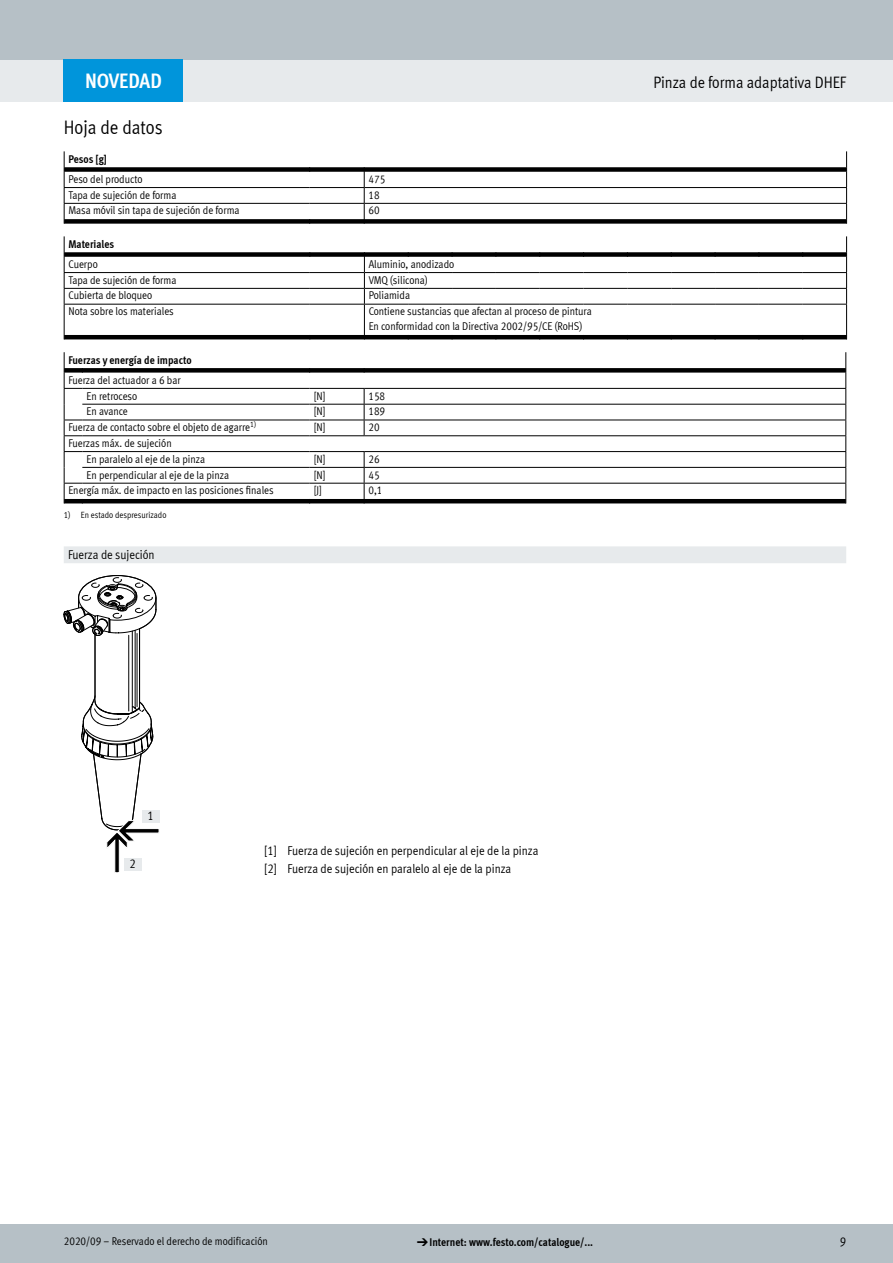
<style>
.page{position:relative;width:893px;height:1263px;background:#fff}
.page>*{position:absolute;margin:0;border:0;box-sizing:border-box;transform-origin:0 0}
.t1{font:700 21px "Meta Cond LF";color:#fff}
.t2{font:19.5px "Meta Cond LF";color:#000}
.t3{font:16.5px "Meta Cond LF";color:#000}
.t4{font:12.75px/18px "Meta Cond LF";color:#000}
.t5{font:11.25px/15.8px "Meta Cond LF";color:#000}
.t6{font:700 11.25px "Meta Cond LF";color:#000}
.t7{font:9px "Meta Cond LF";color:#000}
.s1{font-family:"Meto Pict 182";font-weight:400}
</style>
<div class="page">
<div style="left:0;top:1225px;width:893px;height:38px;background:#b6c0c6"></div>
<div style="left:0;top:60px;width:893px;height:42px;background:#e7eaec"></div>
<div style="left:0;top:0;width:893px;height:60px;background:#b6c0c6"></div>
<svg style="left:64px;top:151px;width:783px;height:73px"></svg>
<svg style="left:65px;top:252px;width:781px;height:87px"></svg>
<hr style="left:64px;top:272px;width:246px;height:1px;background:#000">
<hr style="left:310px;top:272px;width:54px;height:1px;background:#000">
<hr style="left:364px;top:272px;width:44px;height:1px;background:#000">
<hr style="left:408px;top:272px;width:44px;height:1px;background:#000">
<hr style="left:452px;top:272px;width:44px;height:1px;background:#000">
<hr style="left:496px;top:272px;width:44px;height:1px;background:#000">
<hr style="left:540px;top:272px;width:44px;height:1px;background:#000">
<hr style="left:584px;top:272px;width:43px;height:1px;background:#000">
<hr style="left:627px;top:272px;width:44px;height:1px;background:#000">
<hr style="left:671px;top:272px;width:44px;height:1px;background:#000">
<hr style="left:715px;top:272px;width:44px;height:1px;background:#000">
<hr style="left:759px;top:272px;width:44px;height:1px;background:#000">
<hr style="left:803px;top:272px;width:44px;height:1px;background:#000">
<hr style="left:64px;top:288px;width:246px;height:1px;background:#000">
<hr style="left:310px;top:288px;width:54px;height:1px;background:#000">
<hr style="left:364px;top:288px;width:44px;height:1px;background:#000">
<hr style="left:408px;top:288px;width:44px;height:1px;background:#000">
<hr style="left:452px;top:288px;width:44px;height:1px;background:#000">
<hr style="left:496px;top:288px;width:44px;height:1px;background:#000">
<hr style="left:540px;top:288px;width:44px;height:1px;background:#000">
<hr style="left:584px;top:288px;width:43px;height:1px;background:#000">
<hr style="left:627px;top:288px;width:44px;height:1px;background:#000">
<hr style="left:671px;top:288px;width:44px;height:1px;background:#000">
<hr style="left:715px;top:288px;width:44px;height:1px;background:#000">
<hr style="left:759px;top:288px;width:44px;height:1px;background:#000">
<hr style="left:803px;top:288px;width:44px;height:1px;background:#000">
<hr style="left:64px;top:304px;width:246px;height:1px;background:#000">
<hr style="left:64px;top:305px;width:1px;height:30px;background:#000">
<hr style="left:310px;top:304px;width:54px;height:1px;background:#000">
<hr style="left:364px;top:304px;width:44px;height:1px;background:#000">
<hr style="left:364px;top:305px;width:1px;height:30px;background:#000">
<hr style="left:408px;top:304px;width:44px;height:1px;background:#000">
<hr style="left:452px;top:304px;width:44px;height:1px;background:#000">
<hr style="left:496px;top:304px;width:44px;height:1px;background:#000">
<hr style="left:540px;top:304px;width:44px;height:1px;background:#000">
<hr style="left:584px;top:304px;width:43px;height:1px;background:#000">
<hr style="left:627px;top:304px;width:44px;height:1px;background:#000">
<hr style="left:671px;top:304px;width:44px;height:1px;background:#000">
<hr style="left:715px;top:304px;width:44px;height:1px;background:#000">
<hr style="left:759px;top:304px;width:44px;height:1px;background:#000">
<hr style="left:803px;top:304px;width:44px;height:1px;background:#000">
<hr style="left:846px;top:305px;width:1px;height:30px;background:#000">
<svg style="left:64px;top:236px;width:1px;height:68px"></svg>
<svg style="left:364px;top:252px;width:1px;height:52px"></svg>
<svg style="left:846px;top:236px;width:1px;height:68px"></svg>
<svg style="left:83px;top:368px;width:762px;height:135px"></svg>
<hr style="left:310px;top:388px;width:54px;height:1px;background:#000">
<hr style="left:364px;top:388px;width:482px;height:1px;background:#000">
<hr style="left:82px;top:404px;width:228px;height:1px;background:#000">
<hr style="left:310px;top:404px;width:54px;height:1px;background:#000">
<hr style="left:364px;top:404px;width:482px;height:1px;background:#000">
<hr style="left:310px;top:420px;width:54px;height:1px;background:#000">
<hr style="left:364px;top:420px;width:482px;height:1px;background:#000">
<svg style="left:364px;top:389px;width:1px;height:46px"></svg>
<hr style="left:82px;top:435px;width:228px;height:1px;background:#000">
<hr style="left:310px;top:435px;width:54px;height:1px;background:#000">
<hr style="left:364px;top:435px;width:482px;height:1px;background:#000">
<hr style="left:310px;top:451px;width:54px;height:1px;background:#000">
<hr style="left:364px;top:451px;width:482px;height:1px;background:#000">
<hr style="left:82px;top:467px;width:228px;height:1px;background:#000">
<hr style="left:310px;top:467px;width:54px;height:1px;background:#000">
<hr style="left:364px;top:467px;width:482px;height:1px;background:#000">
<hr style="left:310px;top:483px;width:54px;height:1px;background:#000">
<hr style="left:364px;top:483px;width:482px;height:1px;background:#000">
<svg style="left:364px;top:452px;width:1px;height:51px"></svg>
<svg style="left:845px;top:352px;width:1px;height:151px"></svg>
<hr style="left:82px;top:388px;width:228px;height:1px;background:#000">
<hr style="left:82px;top:451px;width:228px;height:1px;background:#000">
<hr style="left:82px;top:420px;width:228px;height:1px;background:#000">
<svg style="left:64px;top:352px;width:19px;height:151px"></svg>
<hr style="left:82px;top:483px;width:228px;height:1px;background:#000">
<div style="left:64px;top:546px;width:782px;height:17px;background:#e7eaec"></div>
<svg style="left:64px;top:575px;width:95px;height:298px"></svg>
<div style="left:142px;top:810px;width:17px;height:13px;background:#e7eaec"></div>
<div style="left:124px;top:858px;width:17px;height:13px;background:#e7eaec"></div>
<div style="left:64px;top:60px;width:119px;height:42px;background:#0095db"></div>
<h1 class="t1" style="left:85px;top:67px;width:78px">NOVEDAD</h1>
<h2 class="t2" style="left:64px;top:116px;width:100px">Hoja de datos</h2>
<p class="t6" style="left:68px;top:152px;width:40px">Pesos [g]</p>
<p class="t5" style="left:68px;top:171px;width:76px">Peso del producto</p>
<p class="t5" style="left:368px;top:171px;width:18px">475</p>
<p class="t5" style="left:68px;top:187px;width:110px">Tapa de sujeción de forma</p>
<p class="t5" style="left:368px;top:187px;width:13px">18</p>
<p class="t5" style="left:68px;top:202px;width:173px">Masa móvil sin tapa de sujeción de forma</p>
<p class="t5" style="left:368px;top:202px;width:13px">60</p>
<p class="t6" style="left:68px;top:237px;width:47px">Materiales</p>
<p class="t5" style="left:68px;top:256px;width:31px">Cuerpo</p>
<p class="t5" style="left:369px;top:256px;width:87px">Aluminio, anodizado</p>
<p class="t5" style="left:68px;top:272px;width:110px">Tapa de sujeción de forma</p>
<p class="t5" style="left:369px;top:272px;width:61px">VMQ (silicona)</p>
<p class="t5" style="left:68px;top:287px;width:85px">Cubierta de bloqueo</p>
<p class="t5" style="left:369px;top:287px;width:43px">Poliamida</p>
<p class="t5" style="left:68px;top:303px;width:107px">Nota sobre los materiales</p>
<p class="t5" style="left:369px;top:303px;width:225px;line-height:15px">Contiene sustancias que afectan al proceso de pintura<br>En conformidad con la Directiva 2002/95/CE (RoHS)</p>
<p class="t6" style="left:68px;top:353px;width:125px">Fuerzas y energía de impacto</p>
<p class="t5" style="left:87px;top:372px;width:96px;text-indent:-18px">Fuerza del actuador a 6 bar<br>En retroceso</p>
<p class="t5" style="left:314px;top:387px;width:13px">[N]</p>
<p class="t5" style="left:368px;top:387px;width:18px">158</p>
<p class="t5" style="left:87px;top:403px;width:43px">En avance</p>
<p class="t5" style="left:314px;top:403px;width:13px">[N]</p>
<p class="t5" style="left:368px;top:403px;width:18px">189</p>
<p class="t5" style="left:68px;top:419px;width:189px">Fuerza de contacto sobre el objeto de agarre<sup>1)</sup></p>
<p class="t5" style="left:314px;top:419px;width:13px">[N]</p>
<p class="t5" style="left:368px;top:419px;width:13px">20</p>
<p class="t5" style="left:87px;top:435px;width:120px;text-indent:-18px">Fuerzas máx. de sujeción<br>En paralelo al eje de la pinza</p>
<p class="t5" style="left:314px;top:451px;width:13px">[N]</p>
<p class="t5" style="left:368px;top:451px;width:13px">26</p>
<p class="t5" style="left:87px;top:466px;width:144px">En perpendicular al eje de la pinza</p>
<p class="t5" style="left:314px;top:466px;width:13px">[N]</p>
<p class="t5" style="left:368px;top:466px;width:13px">45</p>
<p class="t5" style="left:68px;top:482px;width:207px">Energía máx. de impacto en las posiciones finales</p>
<p class="t5" style="left:314px;top:482px;width:10px">[J]</p>
<p class="t5" style="left:368px;top:482px;width:16px">0,1</p>
<p class="t7" style="left:64px;top:509px;width:104px">1) En estado despresurizado</p>
<p class="t4" style="left:68px;top:545px;width:88px">Fuerza de sujeción</p>
<h3 class="t3" style="left:653px;top:72px;width:194px">Pinza de forma adaptativa DHEF</h3>
<p class="t4" style="left:147px;top:806px;width:8px">1</p>
<p class="t4" style="left:129px;top:854px;width:8px">2</p>
<p class="t4" style="left:264px;top:841px;width:276px">[1] Fuerza de sujeción en perpendicular al eje de la pinza [2] Fuerza de sujeción en paralelo al eje de la pinza</p>
<p class="t5" style="left:64px;top:1233px;width:206px">2020/09 – Reservado el derecho de modificación</p>
<p class="t6" style="left:417px;top:1235px;width:178px"><span class="s1">d</span>Internet: www.festo.com/catalogue/...</p>
<p class="t4" style="left:840px;top:1232px;width:8px">9</p>
</div>
